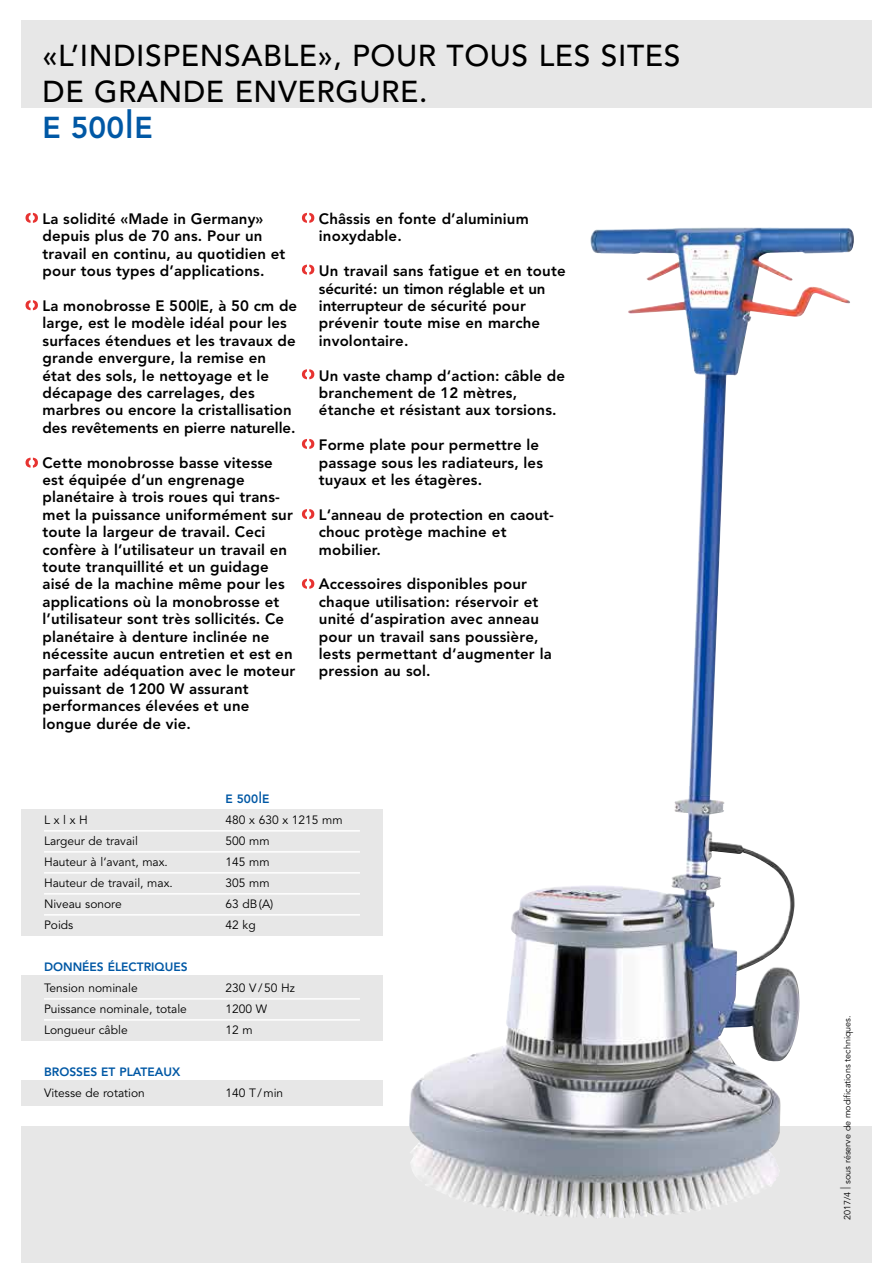
<style>
.page{position:relative;width:893px;height:1263px;background:#fff}
.page>*{position:absolute;margin:0;border:0;box-sizing:border-box;transform-origin:0 0}
.t1{font:500 30px/36px "Avenir";letter-spacing:.02em;color:#000}
.t2{font:800 15px/17.4px "Avenir";letter-spacing:.01em;color:#000}
.t3{font:12px "Avenir";color:#000}
.t4{font:800 12px "Avenir";color:#0058a5}
.t5{font:9px "Avenir";color:#000}
.s1{font-weight:800;color:#0058a5}
.s2{font-weight:800;font-size:60px;color:#0058a5}
.s3{font-size:24px}
.s4{font-size:13.5px}
</style>
<div class="page">
<div style="left:21px;top:1127px;width:851px;height:136px;background:#e7e7e7"></div>
<div style="left:21px;top:21px;width:851px;height:87px;background:#e7e7e7"></div>
<img style="left:409px;top:227px;width:359px;height:991px">
<div style="left:21px;top:809px;width:362px;height:297px;background:#e7e7e7"></div>
<div style="left:21px;top:936px;width:362px;height:39px;background:#fff"></div>
<div style="left:21px;top:1042px;width:362px;height:38px;background:#fff"></div>
<hr style="left:44px;top:830px;width:316px;height:2px;background:#fff">
<hr style="left:44px;top:851px;width:316px;height:2px;background:#fff">
<hr style="left:44px;top:872px;width:316px;height:2px;background:#fff">
<hr style="left:44px;top:893px;width:316px;height:2px;background:#fff">
<hr style="left:44px;top:914px;width:316px;height:2px;background:#fff">
<hr style="left:44px;top:998px;width:316px;height:2px;background:#fff">
<hr style="left:44px;top:1019px;width:316px;height:2px;background:#fff">
<svg style="left:26px;top:213px;width:12px;height:10px"></svg>
<svg style="left:302px;top:213px;width:12px;height:10px"></svg>
<svg style="left:302px;top:265px;width:12px;height:10px"></svg>
<svg style="left:302px;top:369px;width:12px;height:10px"></svg>
<svg style="left:302px;top:439px;width:12px;height:10px"></svg>
<svg style="left:302px;top:509px;width:12px;height:10px"></svg>
<svg style="left:302px;top:579px;width:12px;height:10px"></svg>
<svg style="left:26px;top:300px;width:12px;height:10px"></svg>
<svg style="left:26px;top:458px;width:12px;height:10px"></svg>
<h1 class="t1" style="left:43px;top:39px;width:639px">«L’INDISPENSABLE», POUR TOUS LES SITES<br>DE GRANDE ENVERGURE.<br><span class="s1">E 500</span> <span class="s2">ı</span> <span class="s1">E</span></h1>
<p class="t2" style="left:43px;top:211px;width:244px">La solidité «Made in Germany» depuis plus de 70 ans. Pour un travail en continu, au quotidien et pour tous types d’applications.</p>
<p class="t2" style="left:43px;top:298px;width:256px">La monobrosse E 500|E, à 50 cm de large, est le modèle idéal pour les surfaces étendues et les travaux de grande envergure, la remise en état des sols, le nettoyage et le décapage des carrelages, des marbres ou encore la cristallisation des revêtements en pierre naturelle.</p>
<p class="t2" style="left:43px;top:455px;width:254px">Cette monobrosse basse vitesse est équipée d‘un engrenage planétaire à trois roues qui trans&shy;met la puissance uniformément sur toute la largeur de travail. Ceci confère à l’utilisateur un travail en toute tranquillité et un guidage aisé de la machine même pour les applications où la monobrosse et l’utilisateur sont très sollicités. Ce planétaire à denture inclinée ne nécessite aucun entretien et est en parfaite adéquation avec le moteur puissant de 1200 W assurant performances élevées et une longue durée de vie.</p>
<p class="t2" style="left:319px;top:211px;width:211px">Châssis en fonte d’aluminium inoxydable.</p>
<p class="t2" style="left:319px;top:264px;width:248px">Un travail sans fatigue et en toute sécurité: un timon réglable et un interrupteur de sécurité pour prévenir toute mise en marche involontaire.</p>
<p class="t2" style="left:319px;top:368px;width:248px">Un vaste champ d‘action: câble de branchement de 12 mètres, étanche et résistant aux torsions.</p>
<p class="t2" style="left:319px;top:438px;width:226px">Forme plate pour permettre le passage sous les radiateurs, les tuyaux et les étagères.</p>
<p class="t2" style="left:319px;top:507px;width:236px">L‘anneau de protection en caout&shy;chouc protège machine et mobilier.</p>
<p class="t2" style="left:319px;top:577px;width:235px">Accessoires disponibles pour chaque utilisation: réservoir et unité d‘aspiration avec anneau pour un travail sans poussière, lests permettant d‘augmenter la pression au sol.</p>
<p class="t4" style="left:226px;top:793px;width:46px">E 500 <span class="s3">ı</span> E</p>
<p class="t3" style="left:44px;top:814px;width:45px">L x l x H</p>
<p class="t3" style="left:226px;top:814px;width:119px">480 x 630 x 1215 mm</p>
<p class="t3" style="left:44px;top:835px;width:95px">Largeur de travail</p>
<p class="t3" style="left:226px;top:835px;width:46px">500 mm</p>
<p class="t3" style="left:44px;top:856px;width:125px">Hauteur à l‘avant, max.</p>
<p class="t3" style="left:226px;top:856px;width:46px">145 mm</p>
<p class="t3" style="left:44px;top:877px;width:130px">Hauteur de travail, max.</p>
<p class="t3" style="left:226px;top:877px;width:46px">305 mm</p>
<p class="t3" style="left:44px;top:898px;width:79px">Niveau sonore</p>
<p class="t3" style="left:226px;top:898px;width:49px">63 dB (A)</p>
<p class="t3" style="left:44px;top:919px;width:31px">Poids</p>
<p class="t3" style="left:226px;top:919px;width:32px">42 kg</p>
<p class="t4" style="left:44px;top:961px;width:145px">DONNÉES ÉLECTRIQUES</p>
<p class="t3" style="left:44px;top:982px;width:95px">Tension nominale</p>
<p class="t3" style="left:226px;top:982px;width:71px">230 V / 50 Hz</p>
<p class="t3" style="left:44px;top:1003px;width:144px">Puissance nominale, totale</p>
<p class="t3" style="left:226px;top:1003px;width:43px">1200 W</p>
<p class="t3" style="left:44px;top:1024px;width:85px">Longueur câble</p>
<p class="t3" style="left:226px;top:1024px;width:29px">12 m</p>
<p class="t4" style="left:44px;top:1066px;width:138px">BROSSES ET PLATEAUX</p>
<p class="t3" style="left:44px;top:1087px;width:102px">Vitesse de rotation</p>
<p class="t3" style="left:226px;top:1087px;width:59px">140 T / min</p>
<p class="t5" style="left:843px;top:1220px;width:206px;rotate:-90deg">2017/4 <span class="s4">|</span> sous réserve de modifications techniques.</p>
</div>
